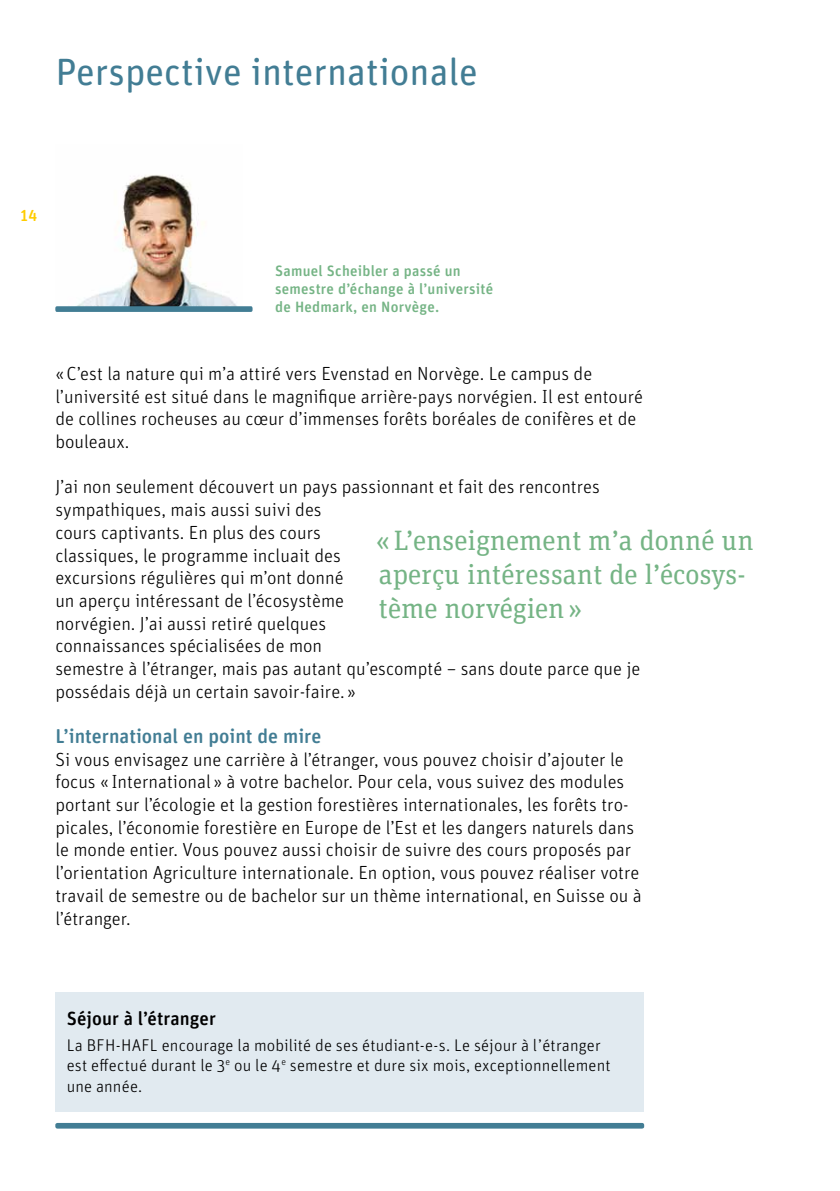
<style>
.page{position:relative;width:840px;height:1191px;background:#fff}
.page>*{position:absolute;margin:0;border:0;box-sizing:border-box;transform-origin:0 0}
.t1{font:38px "Unit Rounded Pro";color:#427d94}
.t2{font:28px/34px "Unit Slab Pro";color:#75b485}
.t3{font:500 20px "Unit Rounded Pro";color:#427d94}
.t4{font:300 19px/22.6px "Unit Rounded Pro";color:#000}
.t5{font:500 19px "Unit Rounded Pro";letter-spacing:.005em;color:#000}
.t6{font:300 17px/20.4px "Unit Rounded Pro";letter-spacing:.01em;color:#000}
.t7{font:500 16px "Unit Rounded Pro";color:#fc0}
.t8{font:500 15px/18.2px "Unit Rounded Pro";letter-spacing:.015em;color:#75b485}
</style>
<div class="page">
<img style="left:77px;top:175px;width:160px;height:131px">
<div style="left:55px;top:306px;width:197px;height:6px;background:#427d94;border-radius:2px"></div>
<div style="left:55px;top:992px;width:588px;height:119px;background:#e1eaf0"></div>
<div style="left:55px;top:1123px;width:588px;height:5px;background:#427d94;border-radius:2px"></div>
<h1 class="t1" style="left:55px;top:46px;width:424px">Perspective internationale</h1>
<p class="t7" style="left:20px;top:204px;width:19px">14</p>
<p class="t8" style="left:275px;top:260px;width:219px">Samuel Scheibler a passé un semestre d’échange à l’université de Hedmark, en Norvège.</p>
<p class="t4" style="left:55px;top:362px;width:589px">«C’est la nature qui m’a attiré vers Evenstad en Norvège. Le campus de l’université est situé dans le magnifique arrière-pays norvégien. Il est entouré de collines rocheuses au cœur d’immenses forêts boréales de conifères et de bouleaux.</p>
<p class="t4" style="left:55px;top:475px;width:586px">J’ai non seulement découvert un pays passionnant et fait des rencontres sympathiques, mais aussi suivi des<br>cours captivants. En plus des cours<br>classiques, le programme incluait des<br>excursions régulières qui m’ont donné<br>un aperçu intéressant de l’écosystème<br>norvégien. J’ai aussi retiré quelques<br>connaissances spécialisées de mon<br>semestre à l’étranger, mais pas autant qu’escompté – sans doute parce que je possédais déjà un certain savoir-faire. »</p>
<p class="t3" style="left:55px;top:722px;width:267px">L’international en point de mire</p>
<p class="t4" style="left:55px;top:747px;width:587px">Si vous envisagez une carrière à l’étranger, vous pouvez choisir d’ajouter le focus « International » à votre bachelor. Pour cela, vous suivez des modules portant sur l’écologie et la gestion forestières internationales, les forêts tro&shy;picales, l’économie forestière en Europe de l’Est et les dangers naturels dans le monde entier. Vous pouvez aussi choisir de suivre des cours proposés par l’orientation Agriculture internationale. En option, vous pouvez réaliser votre travail de semestre ou de bachelor sur un thème international, en Suisse ou à l’étranger.</p>
<h2 class="t2" style="left:376px;top:522px;width:379px">«L’enseignement m’a donné un aperçu intéressant de l’écosys&shy;tème norvégien»</h2>
<p class="t5" style="left:67px;top:1004px;width:151px">Séjour à l’étranger</p>
<p class="t6" style="left:67px;top:1034px;width:545px">La BFH-HAFL encourage la mobilité de ses étudiant-e-s. Le séjour à l’étranger est effectué durant le 3<sup>e</sup> ou le 4<sup>e</sup> semestre et dure six mois, exceptionnellement une année.</p>
</div>
